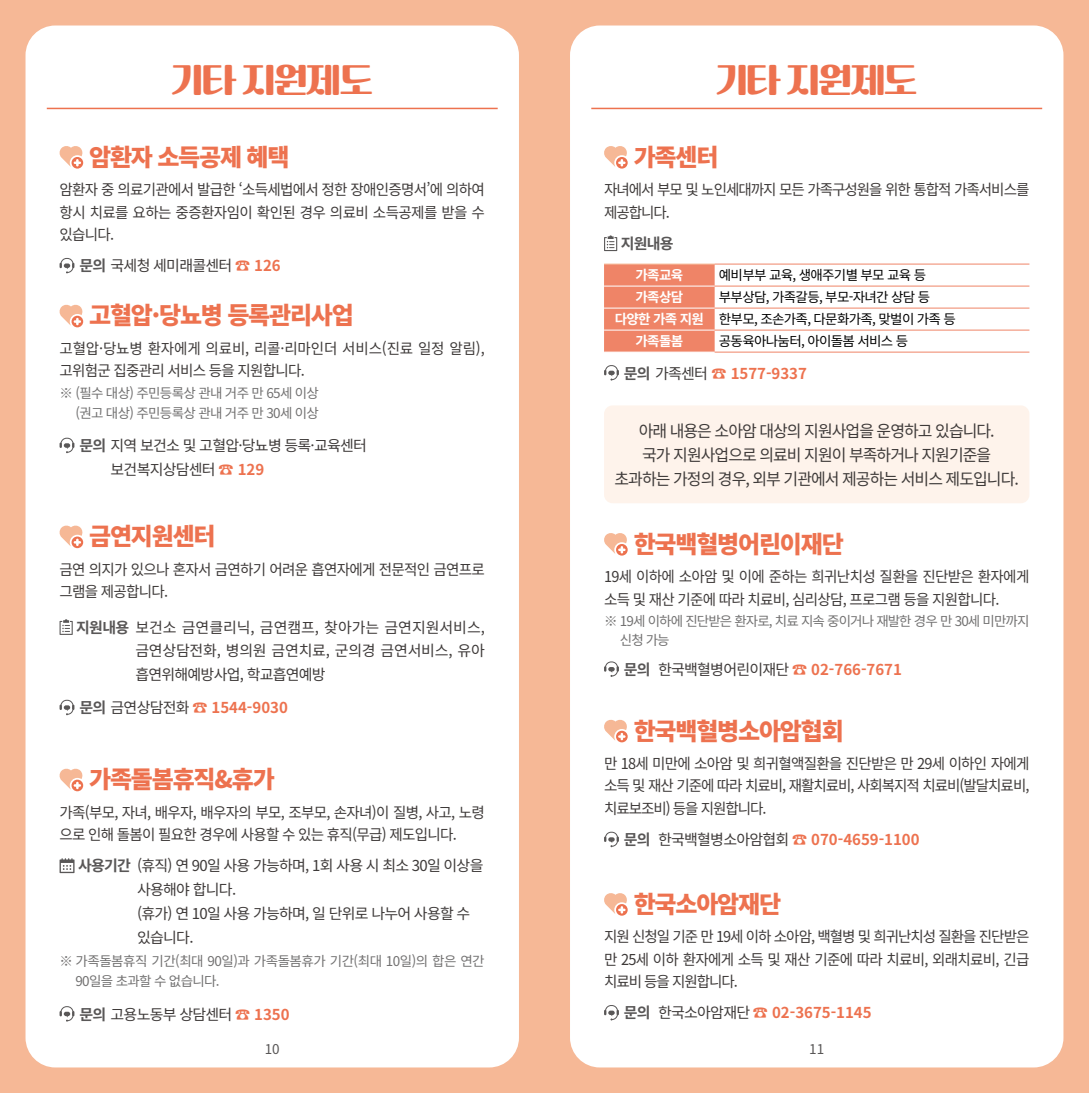
<style>
.page{position:relative;width:1089px;height:1093px;background:#fff}
.page>*{position:absolute;margin:0;border:0;box-sizing:border-box;transform-origin:0 0}
.t1{font:34.5px "OT Ttangsbudaejjigae M";letter-spacing:-.06em;color:#ed724f}
.t2{font:900 24px "Noto Sans KR";letter-spacing:-.05em;color:#ed724f}
.t3{font:16.5px/24px "Noto Sans KR";letter-spacing:-.06em;color:#3e3a39;text-align:center}
.t4{font:15px/22.5px "Noto Sans KR";letter-spacing:-.05em;color:#3e3a39}
.t5{font:700 15px "Noto Sans KR";color:#ed724f}
.t6{font:15px/22.5px "Noto Sans KR";letter-spacing:-.01em;color:#3e3a39}
.t7{font:15px/22.5px "Noto Sans KR";letter-spacing:-.07em;color:#3e3a39}
.t8{font:700 15px "Noto Sans KR";color:#595757}
.t9{font:13.5px/20.2px "Noto Sans KR";letter-spacing:-.05em;color:#727171;text-align:right}
.t10{font:13.5px "Noto Sans KR";letter-spacing:-.05em;color:#000}
.t11{font:13.5px/19.5px "Noto Sans KR";letter-spacing:-.07em;color:#727171}
.t12{font:700 13.5px "Noto Sans KR";letter-spacing:-.05em;color:#fff}
.t13{font:13.5px "Noto Sans KR";color:#595757}
.s1{font-weight:700;color:#595757}
.s2{font-weight:700;color:#ed724f}
.s3{color:#595757}
.s4{font-weight:400;color:#3e3a39}
.s5{font-weight:700;color:#fff}
</style>
<div class="page">
<div style="left:544px;top:0;width:545px;height:1093px;background:#f6b896"></div>
<div style="left:0;top:0;width:544px;height:1093px;background:#f6b896"></div>
<div style="left:26px;top:26px;width:493px;height:1041px;background:#fff;border-radius:30px"></div>
<div style="left:570px;top:26px;width:493px;height:1041px;background:#fff;border-radius:30px"></div>
<hr style="left:47px;top:108px;width:450px;height:1px;background:#ed724f">
<hr style="left:591px;top:108px;width:451px;height:1px;background:#ed724f">
<svg style="left:604px;top:146px;width:23px;height:23px"></svg>
<svg style="left:604px;top:235px;width:13px;height:16px"></svg>
<div style="left:604px;top:265px;width:110px;height:87px;background:#ef8467"></div>
<hr style="left:604px;top:264px;width:110px;height:1px;background:#f6b896">
<hr style="left:604px;top:286px;width:110px;height:1px;background:#fff">
<hr style="left:604px;top:308px;width:110px;height:1px;background:#fff">
<hr style="left:604px;top:330px;width:110px;height:1px;background:#fff">
<hr style="left:714px;top:264px;width:315px;height:1px;background:#ef8467">
<hr style="left:714px;top:286px;width:315px;height:1px;background:#ef8467">
<hr style="left:714px;top:308px;width:315px;height:1px;background:#ef8467">
<hr style="left:714px;top:330px;width:315px;height:1px;background:#ef8467">
<hr style="left:714px;top:352px;width:315px;height:1px;background:#ef8467">
<svg style="left:604px;top:365px;width:15px;height:15px"></svg>
<svg style="left:59px;top:146px;width:24px;height:23px"></svg>
<svg style="left:60px;top:258px;width:14px;height:15px"></svg>
<svg style="left:604px;top:533px;width:23px;height:22px"></svg>
<svg style="left:604px;top:661px;width:15px;height:16px"></svg>
<svg style="left:604px;top:719px;width:23px;height:23px"></svg>
<svg style="left:604px;top:832px;width:15px;height:15px"></svg>
<svg style="left:604px;top:893px;width:23px;height:22px"></svg>
<svg style="left:604px;top:1005px;width:15px;height:15px"></svg>
<svg style="left:59px;top:304px;width:24px;height:23px"></svg>
<svg style="left:60px;top:438px;width:14px;height:15px"></svg>
<svg style="left:59px;top:525px;width:24px;height:23px"></svg>
<svg style="left:60px;top:619px;width:13px;height:16px"></svg>
<svg style="left:60px;top:700px;width:14px;height:15px"></svg>
<svg style="left:59px;top:768px;width:24px;height:23px"></svg>
<svg style="left:60px;top:858px;width:15px;height:15px"></svg>
<svg style="left:60px;top:1006px;width:14px;height:15px"></svg>
<div style="left:604px;top:405px;width:425px;height:98px;background:#fef3eb;border-radius:9px"></div>
<h1 class="t1" style="left:171px;top:64px;width:203px">기타 지원제도</h1>
<h1 class="t1" style="left:715px;top:64px;width:203px">기타 지원제도</h1>
<h2 class="t2" style="left:89px;top:143px;width:202px">암환자 소득공제 혜택</h2>
<p class="t4" style="left:60px;top:179px;width:427px;text-align:justify">암환자 중 의료기관에서 발급한 ‘소득세법에서 정한 장애인증명서’에 의하여 항시 치료를 요하는 중증환자임이 확인된 경우 의료비 소득공제를 받을 수 있습니다.</p>
<p class="t4" style="left:79px;top:255px;width:203px"><span class="s1">문의</span> 국세청 세미래콜센터 <span class="s2">☎ 126</span></p>
<h2 class="t2" style="left:89px;top:302px;width:266px">고혈압·당뇨병 등록관리사업</h2>
<p class="t6" style="left:60px;top:337px;width:427px">고혈압·당뇨병 환자에게 의료비, 리콜·리마인더 서비스(진료 일정 알림), 고위험군 집중관리 서비스 등을 지원합니다.</p>
<p class="t9" style="left:60px;top:383px;width:261px">※ (필수 대상) 주민등록상 관내 거주 만 65세 이상 (권고 대상) 주민등록상 관내 거주 만 30세 이상</p>
<p class="t4" style="left:111px;top:434px;width:258px;line-height:23.7px;text-indent:-31px"><span class="s1">문의</span> 지역 보건소 및 고혈압·당뇨병 등록·교육센터 보건복지상담센터 <span class="s2">☎ 129</span></p>
<h2 class="t2" style="left:89px;top:523px;width:128px">금연지원센터</h2>
<p class="t4" style="left:60px;top:558px;width:427px">금연 의지가 있으나 혼자서 금연하기 어려운 흡연자에게 전문적인 금연프로 그램을 제공합니다.</p>
<p class="t4" style="left:135px;top:616px;width:351px;line-height:23.9px;text-align:justify;text-indent:-59px"><span class="s1">지원내용</span> 보건소 금연클리닉, 금연캠프, 찾아가는 금연지원서비스, 금연상담전화, 병의원 금연치료, 군의경 금연서비스, 유아 흡연위해예방사업, 학교흡연예방</p>
<p class="t5" style="left:79px;top:699px;width:210px"><span class="s3">문의</span> <span class="s4">금연상담전화</span> ☎ 1544-9030</p>
<h2 class="t2" style="left:89px;top:766px;width:187px">가족돌봄휴직&amp;휴가</h2>
<p class="t4" style="left:60px;top:801px;width:427px">가족(부모, 자녀, 배우자, 배우자의 부모, 조부모, 손자녀)이 질병, 사고, 노령 으로 인해 돌봄이 필요한 경우에 사용할 수 있는 휴직(무급) 제도입니다.</p>
<p class="t4" style="left:137px;top:854px;width:348px;line-height:24px;text-indent:-59px"><span class="s1">사용기간</span> (휴직) 연 90일 사용 가능하며, 1회 사용 시 최소 30일 이상을 사용해야 합니다.<br>(휴가) 연 10일 사용 가능하며, 일 단위로 나누어 사용할 수 있습니다.</p>
<p class="t9" style="left:75px;top:951px;width:411px;text-align:left;text-indent:-16px">※ 가족돌봄휴직 기간(최대 90일)과 가족돌봄휴가 기간(최대 10일)의 합은 연간<br>90일을 초과할 수 없습니다.</p>
<p class="t4" style="left:79px;top:1003px;width:212px"><span class="s1">문의</span> 고용노동부 상담센터 <span class="s2">☎ 1350</span></p>
<h2 class="t2" style="left:633px;top:143px;width:86px">가족센터</h2>
<p class="t7" style="left:604px;top:179px;width:427px">자녀에서 부모 및 노인세대까지 모든 가족구성원을 위한 통합적 가족서비스를 제공합니다.</p>
<p class="t8" style="left:620px;top:235px;width:54px">지원내용</p>
<p class="t12" style="left:635px;top:268px;width:49px">가족교육</p>
<p class="t10" style="left:719px;top:268px;width:209px">예비부부 교육, 생애주기별 부모 교육 등</p>
<p class="t12" style="left:635px;top:290px;width:49px">가족상담</p>
<p class="t10" style="left:719px;top:290px;width:213px">부부상담, 가족갈등, 부모-자녀간 상담 등</p>
<p class="t10" style="left:615px;top:312px;width:342px"><span class="s5">다양한 가족 지원</span> 한부모, 조손가족, 다문화가족, 맞벌이 가족 등</p>
<p class="t12" style="left:635px;top:334px;width:49px">가족돌봄</p>
<p class="t10" style="left:719px;top:334px;width:191px">공동육아나눔터, 아이돌봄 서비스 등</p>
<p class="t5" style="left:624px;top:365px;width:184px"><span class="s3">문의</span> <span class="s4">가족센터</span> ☎ 1577-9337</p>
<p class="t3" style="left:614px;top:419px;width:406px">아래 내용은 소아암 대상의 지원사업을 운영하고 있습니다.<br>국가 지원사업으로 의료비 지원이 부족하거나 지원기준을 초과하는 가정의 경우, 외부 기관에서 제공하는 서비스 제도입니다.</p>
<h2 class="t2" style="left:633px;top:530px;width:211px">한국백혈병어린이재단</h2>
<p class="t4" style="left:604px;top:566px;width:427px">19세 이하에 소아암 및 이에 준하는 희귀난치성 질환을 진단받은 환자에게 소득 및 재산 기준에 따라 치료비, 심리상담, 프로그램 등을 지원합니다.</p>
<p class="t11" style="left:620px;top:611px;width:411px;text-indent:-16px">※ 19세 이하에 진단받은 환자로, 치료 지속 중이거나 재발한 경우 만 30세 미만까지 신청 가능</p>
<p class="t5" style="left:624px;top:661px;width:279px"><span class="s3">문의</span> <span class="s4">한국백혈병어린이재단</span> ☎ 02-766-7671</p>
<h2 class="t2" style="left:633px;top:717px;width:211px">한국백혈병소아암협회</h2>
<p class="t4" style="left:604px;top:752px;width:427px;text-align:justify">만 18세 미만에 소아암 및 희귀혈액질환을 진단받은 만 29세 이하인 자에게 소득 및 재산 기준에 따라 치료비, 재활치료비, 사회복지적 치료비(발달치료비, 치료보조비) 등을 지원합니다.</p>
<p class="t5" style="left:624px;top:831px;width:297px"><span class="s3">문의</span> <span class="s4">한국백혈병소아암협회</span> ☎ 070-4659-1100</p>
<h2 class="t2" style="left:633px;top:890px;width:149px">한국소아암재단</h2>
<p class="t4" style="left:604px;top:926px;width:427px;text-align:justify">지원 신청일 기준 만 19세 이하 소아암, 백혈병 및 희귀난치성 질환을 진단받은 만 25세 이하 환자에게 소득 및 재산 기준에 따라 치료비, 외래치료비, 긴급 치료비 등을 지원합니다.</p>
<p class="t5" style="left:624px;top:1004px;width:249px"><span class="s3">문의</span> <span class="s4">한국소아암재단</span> ☎ 02-3675-1145</p>
<p class="t13" style="left:265px;top:1041px;width:16px">10</p>
<p class="t13" style="left:809px;top:1041px;width:16px">11</p>
</div>
